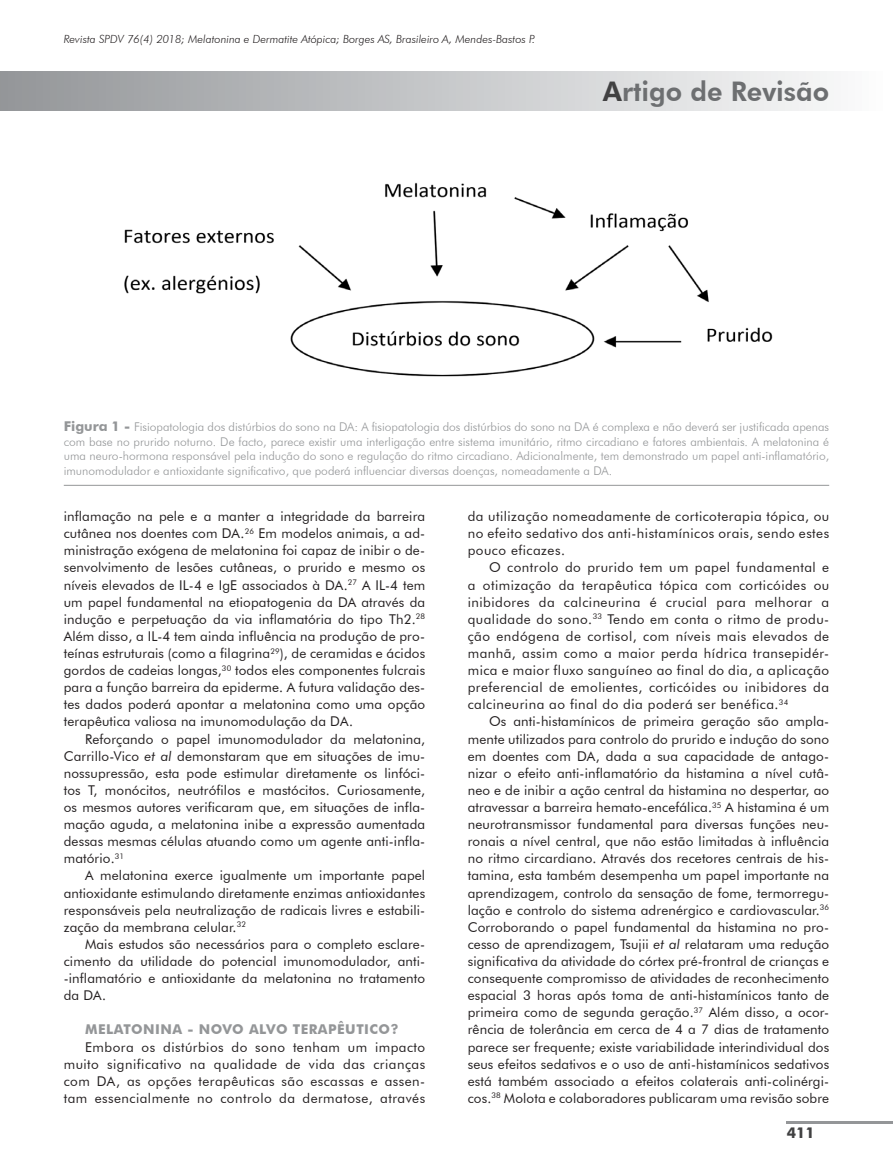
<style>
.page{position:relative;width:893px;height:1170px;background:#fff}
.page>*{position:absolute;margin:0;border:0;box-sizing:border-box;transform-origin:0 0}
.t1{font:800 27px "Futura BT";color:#6d6f71}
.t2{font:700 15px "Futura BT";color:#414142}
.t3{font:13.5px/17.1px "Futura BT";letter-spacing:.01em;color:#231f20;text-align:justify}
.t4{font:700 13.5px "Futura BT";letter-spacing:.035em;color:#949698}
.t5{font:300 12px/14.4px "Futura BT";color:#949698;text-align:justify}
.t6{font:italic 300 11.25px "Futura BT";color:#231f20}
.s1{color:#414142}
.s2{font-weight:700;font-size:13.5px}
.s3{font-style:italic}
</style>
<div class="page">
<hr style="left:787px;top:1120px;width:106px;height:3px;background:#949698">
<div style="left:0;top:72px;width:893px;height:38px;background:linear-gradient(to right,#939598,#fcfdfd)"></div>
<hr style="left:64px;top:485px;width:765px;height:1px;background:#949698">
<img style="left:124px;top:182px;width:649px;height:195px">
<p class="t6" style="left:64px;top:32px;width:473px">Revista SPDV 76(4) 2018; Melatonina e Dermatite Atópica; Borges AS, Brasileiro A, Mendes-Bastos P.</p>
<h1 class="t1" style="left:603px;top:75px;width:228px"><span class="s1">A</span>rtigo de Revisão</h1>
<p class="t5" style="left:64px;top:420px;width:767px"><span class="s2">Figura 1 -</span> Fisiopatologia dos distúrbios do sono na DA: A fisiopatologia dos distúrbios do sono na DA é complexa e não deverá ser justificada apenas com base no prurido noturno. De facto, parece existir uma interligação entre sistema imunitário, ritmo circadiano e fatores ambientais. A melatonina é uma neuro-hormona responsável pela indução do sono e regulação do ritmo circadiano. Adicionalmente, tem demonstrado um papel anti-inflamatório, imunomodulador e antioxidante significativo, que poderá influenciar diversas doenças, nomeadamente a DA.</p>
<p class="t3" style="left:64px;top:507px;width:363px">inflamação na pele e a manter a integridade da barreira cutânea nos doentes com DA.<sup>26</sup> Em modelos animais, a ad&shy;ministração exógena de melatonina foi capaz de inibir o de&shy;senvolvimento de lesões cutâneas, o prurido e mesmo os níveis elevados de IL-4 e IgE associados à DA.<sup>27</sup> A IL-4 tem um papel fundamental na etiopatogenia da DA através da indução e perpetuação da via inflamatória do tipo Th2.<sup>28<br></sup>Além disso, a IL-4 tem ainda influência na produção de pro&shy;teínas estruturais (como a filagrina<sup>29</sup>), de ceramidas e ácidos gordos de cadeias longas,<sup>30</sup> todos eles componentes fulcrais para a função barreira da epiderme. A futura validação des&shy;tes dados poderá apontar a melatonina como uma opção terapêutica valiosa na imunomodulação da DA.</p>
<p class="t3" style="left:64px;top:730px;width:363px;text-indent:21px">Reforçando o papel imunomodulador da melatonina, Carrillo-Vico <span class="s3">et al</span> demonstaram que em situações de imu&shy;nossupressão, esta pode estimular diretamente os linfóci&shy;tos T, monócitos, neutrófilos e mastócitos. Curiosamente, os mesmos autores verificaram que, em situações de infla&shy;mação aguda, a melatonina inibe a expressão aumentada dessas mesmas células atuando como um agente anti-infla&shy;matório.<sup>31</sup></p>
<p class="t3" style="left:64px;top:866px;width:363px;text-indent:21px">A melatonina exerce igualmente um importante papel antioxidante estimulando diretamente enzimas antioxidantes responsáveis pela neutralização de radicais livres e estabili&shy;zação da membrana celular.<sup>32</sup></p>
<p class="t3" style="left:64px;top:935px;width:363px;text-indent:21px">Mais estudos são necessários para o completo esclare&shy;cimento da utilidade do potencial imunomodulador, anti--inflamatório e antioxidante da melatonina no tratamento da DA.</p>
<p class="t4" style="left:85px;top:1021px;width:315px">MELATONINA - NOVO ALVO TERAPÊUTICO?</p>
<p class="t3" style="left:64px;top:1037px;width:363px;text-indent:21px">Embora os distúrbios do sono tenham um impacto muito significativo na qualidade de vida das crianças com DA, as opções terapêuticas são escassas e assen&shy;tam essencialmente no controlo da dermatose, através</p>
<p class="t3" style="left:468px;top:507px;width:363px">da utilização nomeadamente de corticoterapia tópica, ou no efeito sedativo dos anti-histamínicos orais, sendo estes pouco eficazes.</p>
<p class="t3" style="left:468px;top:559px;width:363px;text-indent:21px">O controlo do prurido tem um papel fundamental e a otimização da terapêutica tópica com corticóides ou inibidores da calcineurina é crucial para melhorar a qualidade do sono.<sup>33</sup> Tendo em conta o ritmo de produ&shy;ção endógena de cortisol, com níveis mais elevados de manhã, assim como a maior perda hídrica transepidér&shy;mica e maior fluxo sanguíneo ao final do dia, a aplicação preferencial de emolientes, corticóides ou inibidores da calcineurina ao final do dia poderá ser benéfica.<sup>34</sup></p>
<p class="t3" style="left:468px;top:713px;width:363px;text-indent:21px">Os anti-histamínicos de primeira geração são ampla&shy;mente utilizados para controlo do prurido e indução do sono em doentes com DA, dada a sua capacidade de antago&shy;nizar o efeito anti-inflamatório da histamina a nível cutâ&shy;neo e de inibir a ação central da histamina no despertar, ao atravessar a barreira hemato-encefálica.<sup>35</sup> A histamina é um neurotransmissor fundamental para diversas funções neu&shy;ronais a nível central, que não estão limitadas à influência no ritmo circardiano. Através dos recetores centrais de his&shy;tamina, esta também desempenha um papel importante na aprendizagem, controlo da sensação de fome, termorregu&shy;lação e controlo do sistema adrenérgico e cardiovascular.<sup>36<br></sup>Corroborando o papel fundamental da histamina no pro&shy;cesso de aprendizagem, Tsujii <span class="s3">et al</span> relataram uma redução significativa da atividade do córtex pré-frontral de crianças e consequente compromisso de atividades de reconhecimento espacial 3 horas após toma de anti-histamínicos tanto de primeira como de segunda geração.<sup>37</sup> Além disso, a ocor&shy;rência de tolerância em cerca de 4 a 7 dias de tratamento parece ser frequente; existe variabilidade interindividual dos seus efeitos sedativos e o uso de anti-histamínicos sedativos está também associado a efeitos colaterais anti-colinérgi&shy;cos.<sup>38</sup> Molota e colaboradores publicaram uma revisão sobre</p>
<p class="t2" style="left:787px;top:1123px;width:30px">411</p>
</div>
